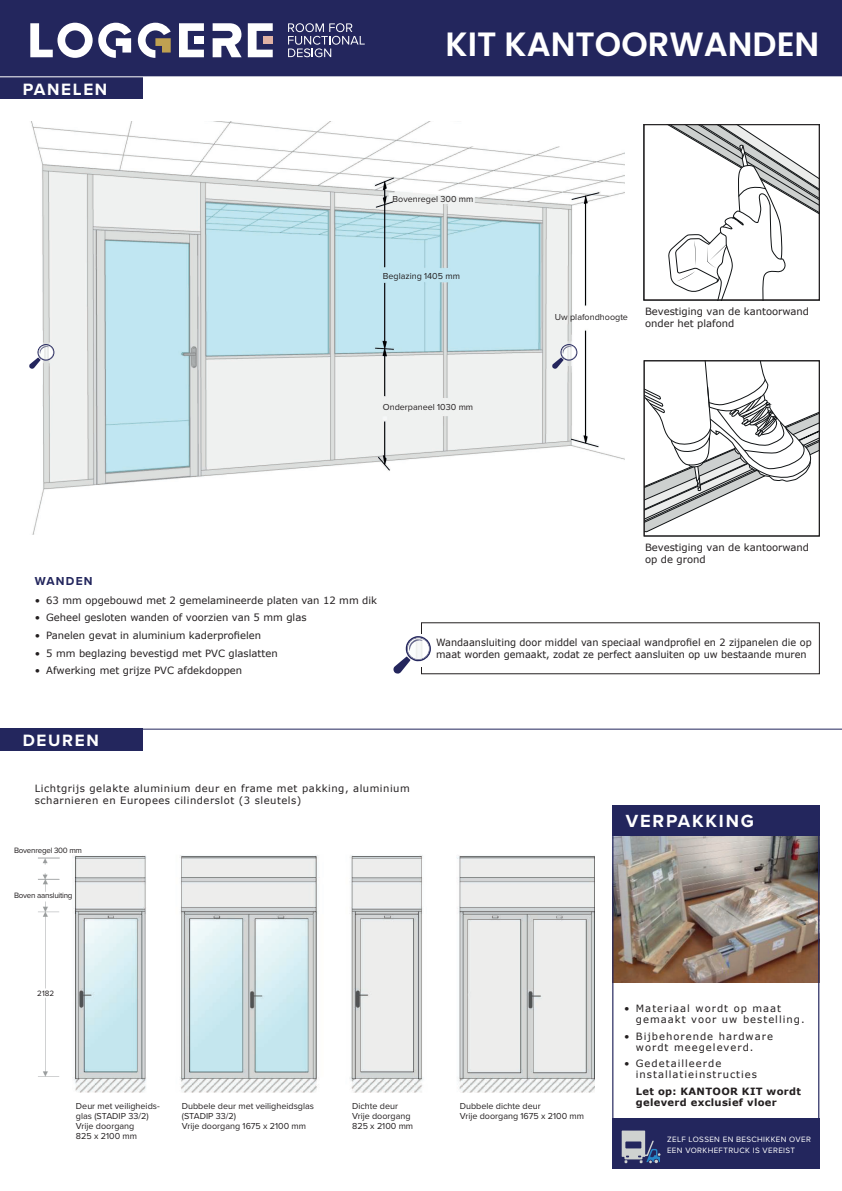
<style>
.page{position:relative;width:842px;height:1191px;background:#fff}
.page>*{position:absolute;margin:0;border:0;box-sizing:border-box;transform-origin:0 0}
.t1{font:600 33.6px "Poppins";color:#fff}
.t2{font:700 18.2px "Proxima Nova";letter-spacing:.1em;color:#fff}
.t3{font:700 17px "Proxima Nova";letter-spacing:.1em;color:#fff}
.t4{font:700 12px "Proxima Nova";letter-spacing:.1em;color:#23265d}
.t5{font:10px/12px "Verdana";color:#231f20}
.t6{font:10px/11px "Verdana";letter-spacing:.1em;color:#231f20}
.t7{font:10px/12px "Verdana";letter-spacing:.05em;color:#231f20}
.t8{font:700 10px/11px "Verdana";letter-spacing:.03em;color:#231f20}
.t9{font:9px/10px "Proxima Nova";color:#231f20}
.t10{font:8px/11px "Proxima Nova";letter-spacing:.045em;color:#fff}
.t11{font:8px "Proxima Nova";letter-spacing:-.03em;color:#231f20}
</style>
<div class="page">
<img style="left:31px;top:122px;width:594px;height:412px">
<svg style="left:552px;top:344px;width:25px;height:25px"></svg>
<svg style="left:29px;top:344px;width:25px;height:25px"></svg>
<div style="left:0;top:0;width:842px;height:77px;background:#23265d"></div>
<svg style="left:288px;top:23px;width:77px;height:34px"></svg>
<svg style="left:179px;top:23px;width:25px;height:34px"></svg>
<svg style="left:213px;top:23px;width:29px;height:34px"></svg>
<svg style="left:248px;top:23px;width:25px;height:34px"></svg>
<svg style="left:30px;top:23px;width:101px;height:35px"></svg>
<svg style="left:138px;top:23px;width:33px;height:35px"></svg>
<div style="left:0;top:77px;width:143px;height:22px;background:#23265d"></div>
<div style="left:0;top:728px;width:143px;height:23px;background:#23265d"></div>
<hr style="left:0;top:76px;width:842px;height:1px;background:#fff">
<hr style="left:143px;top:728px;width:699px;height:1px;background:#23265d">
<svg style="left:646px;top:362px;width:172px;height:170px"></svg>
<div style="left:644px;top:360px;width:176px;height:176px;border:1px solid #231f20"></div>
<svg style="left:668px;top:126px;width:150px;height:172px"></svg>
<div style="left:644px;top:124px;width:176px;height:176px;border:1px solid #231f20"></div>
<svg style="left:393px;top:636px;width:38px;height:37px"></svg>
<img style="left:72px;top:855px;width:522px;height:237px">
<img style="left:614px;top:835px;width:203px;height:147px">
<div style="left:612px;top:804px;width:207px;height:31px;background:#23265d"></div>
<div style="left:612px;top:805px;width:207px;height:363px;border:1px solid #23265d"></div>
<div style="left:612px;top:1118px;width:207px;height:50px;background:#23265d"></div>
<svg style="left:622px;top:1130px;width:39px;height:33px"></svg>
<img style="left:38px;top:857px;width:22px;height:220px">
<h3 class="t3" style="left:23px;top:76px;width:86px">PANELEN</h3>
<h1 class="t1" style="left:445px;top:25px;width:375px">KIT KANTOORWANDEN</h1>
<p class="t9" style="left:393px;top:193px;width:82px">Bovenregel 300 mm</p>
<p class="t9" style="left:383px;top:270px;width:79px">Beglazing 1405 mm</p>
<p class="t9" style="left:383px;top:401px;width:92px">Onderpaneel 1030 mm</p>
<p class="t9" style="left:555px;top:312px;width:75px">Uw plafondhoogte</p>
<p class="t5" style="left:645px;top:305px;width:166px">Bevestiging van de kantoorwand onder het plafond</p>
<p class="t5" style="left:645px;top:541px;width:166px">Bevestiging van de kantoorwand op de grond</p>
<p class="t4" style="left:35px;top:571px;width:59px">WANDEN</p>
<p class="t5" style="left:35px;top:594px;width:344px">• 63 mm opgebouwd met 2 gemelamineerde platen van 12 mm dik</p>
<p class="t5" style="left:35px;top:611px;width:273px">• Geheel gesloten wanden of voorzien van 5 mm glas</p>
<p class="t5" style="left:35px;top:629px;width:228px">• Panelen gevat in aluminium kaderprofielen</p>
<p class="t5" style="left:35px;top:647px;width:244px">• 5 mm beglazing bevestigd met PVC glaslatten</p>
<p class="t5" style="left:35px;top:664px;width:209px">• Afwerking met grijze PVC afdekdoppen</p>
<h3 class="t3" style="left:23px;top:728px;width:78px">DEUREN</h3>
<p class="t7" style="left:35px;top:782px;width:376px">Lichtgrijs gelakte aluminium deur en frame met pakking, aluminium scharnieren en Europees cilinderslot (3 sleutels)</p>
<p class="t11" style="left:14px;top:844px;width:69px">Bovenregel 300 mm</p>
<p class="t11" style="left:14px;top:889px;width:60px">Boven aansluiting</p>
<p class="t5" style="left:436px;top:636px;width:377px">Wandaansluiting door middel van speciaal wandprofiel en 2 zijpanelen die op maat worden gemaakt, zodat ze perfect aansluiten op uw bestaande muren</p>
<h2 class="t2" style="left:626px;top:807px;width:130px">VERPAKKING</h2>
<p class="t11" style="left:37px;top:987px;width:18px">2182</p>
<p class="t9" style="left:76px;top:1100px;width:85px">Deur met veiligheids&shy;glas (STADIP 33/2)<br>Vrije doorgang<br>825 x 2100 mm</p>
<p class="t9" style="left:352px;top:1100px;width:63px">Dichte deur<br>Vrije doorgang<br>825 x 2100 mm</p>
<p class="t9" style="left:182px;top:1100px;width:134px">Dubbele deur met veiligheidsglas (STADIP 33/2)<br>Vrije doorgang 1675 x 2100 mm</p>
<p class="t9" style="left:460px;top:1100px;width:126px">Dubbele dichte deur<br>Vrije doorgang 1675 x 2100 mm</p>
<p class="t6" style="left:636px;top:1002px;width:170px;text-indent:-12px">• Materiaal wordt op maat gemaakt voor uw bestelling.</p>
<p class="t6" style="left:636px;top:1030px;width:139px;text-indent:-12px">• Bijbehorende hardware wordt meegeleverd.</p>
<p class="t6" style="left:636px;top:1057px;width:123px;text-indent:-12px">• Gedetailleerde installatieinstructies</p>
<p class="t8" style="left:636px;top:1085px;width:167px">Let op: KANTOOR KIT wordt geleverd exclusief vloer</p>
<p class="t10" style="left:667px;top:1133px;width:145px">ZELF LOSSEN EN BESCHIKKEN OVER<br>EEN VORKHEFTRUCK IS VEREIST</p>
</div>
